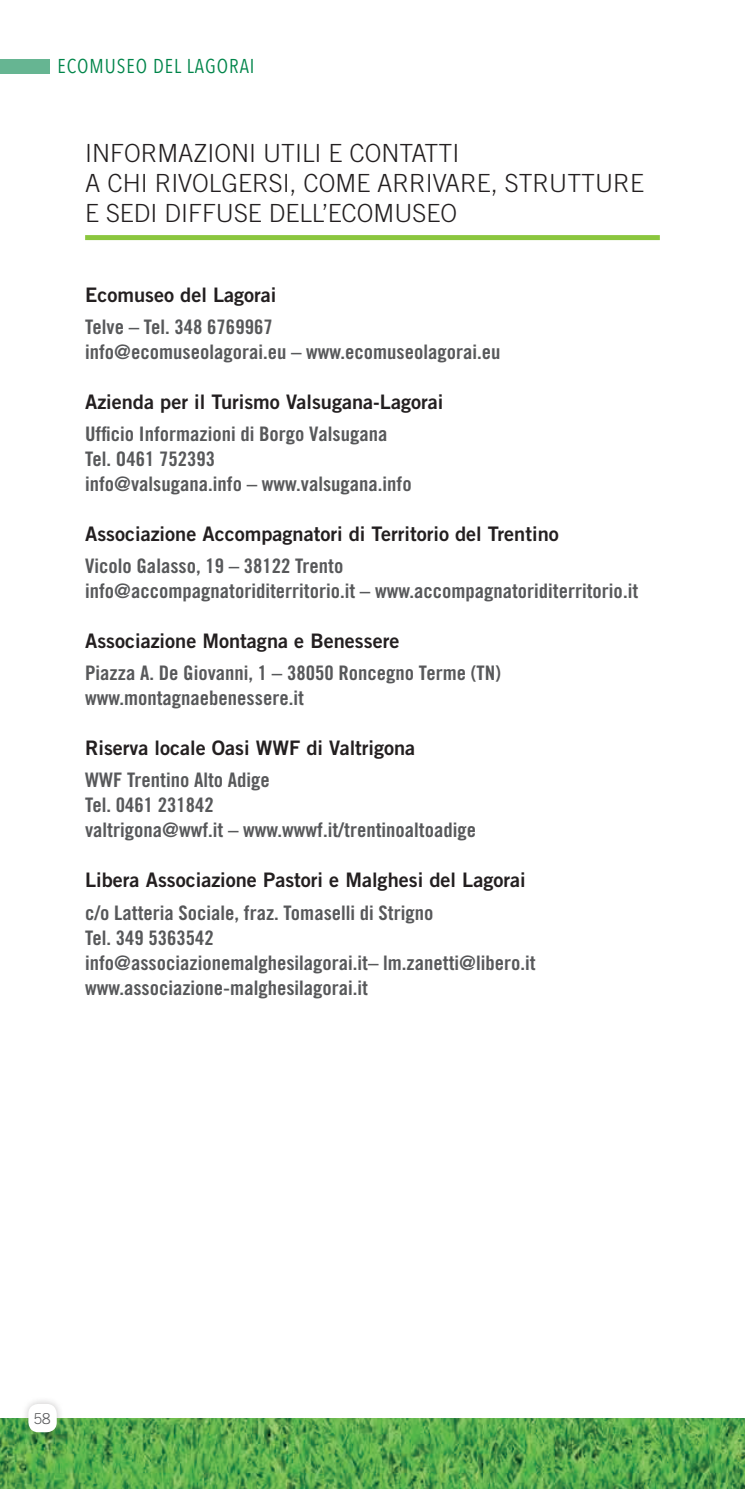
<style>
.page{position:relative;width:745px;height:1489px;background:#fff}
.page>*{position:absolute;margin:0;border:0;box-sizing:border-box;transform-origin:0 0}
.t1{font:300 25px/30px "Trade Gothic";color:#231f20}
.t2{font:20px/25px "Trade Gothic Bold Cond Twenty";color:#57585a;scale:1.05 1}
.t3{font:20px "Trade Gothic Bold Two";color:#231f20}
.t4{font:20px "Avenir Next Condensed";letter-spacing:.05em;color:#00854a}
.t5{font:300 15px "Trade Gothic";color:#57585a}
</style>
<div class="page">
<div style="left:85px;top:235px;width:574px;height:5px;background:#8bc63e"></div>
<div style="left:0;top:59px;width:50px;height:14px;background:#66b592"></div>
<img style="left:0;top:1418px;width:744px;height:70px">
<div style="left:21px;top:1395px;width:44px;height:44px;background:#231f20;opacity:.25"></div>
<div style="left:28px;top:1403px;width:29px;height:28px;background:#fff;border-radius:10px"></div>
<p class="t4" style="left:57px;top:49px;width:198px">ECOMUSEO DEL LAGORAI</p>
<p class="t1" style="left:85px;top:137px;width:560px">INFORMAZIONI UTILI E CONTATTI<br>A CHI RIVOLGERSI, COME ARRIVARE, STRUTTURE<br>E SEDI DIFFUSE DELL’ECOMUSEO</p>
<p class="t3" style="left:85px;top:282px;width:193px">Ecomuseo del Lagorai</p>
<p class="t2" style="left:85px;top:314px;width:397px">Telve – Tel. 348 6769967<br>info@ecomuseolagorai.eu – www.ecomuseolagorai.eu</p>
<p class="t3" style="left:85px;top:389px;width:359px">Azienda per il Turismo Valsugana-Lagorai</p>
<p class="t2" style="left:85px;top:421px;width:312px">Ufficio Informazioni di Borgo Valsugana<br>Tel. O461 752393<br>info@valsugana.info – www.valsugana.info</p>
<p class="t3" style="left:85px;top:521px;width:475px">Associazione Accompagnatori di Territorio del Trentino</p>
<p class="t2" style="left:85px;top:553px;width:528px">Vicolo Galasso, 19 – 38122 Trento<br>info@accompagnatoriditerritorio.it – www.accompagnatoriditerritorio.it</p>
<p class="t3" style="left:85px;top:628px;width:315px">Associazione Montagna e Benessere</p>
<p class="t2" style="left:85px;top:660px;width:397px">Piazza A. De Giovanni, 1 – 38050 Roncegno Terme (TN) www.montagnaebenessere.it</p>
<p class="t3" style="left:85px;top:735px;width:331px">Riserva locale Oasi WWF di Valtrigona</p>
<p class="t2" style="left:85px;top:767px;width:373px">WWF Trentino Alto Adige<br>Tel. 0461 231842<br>valtrigona@wwf.it – www.wwwf.it/trentinoaltoadige</p>
<p class="t3" style="left:85px;top:867px;width:441px">Libera Associazione Pastori e Malghesi del Lagorai</p>
<p class="t2" style="left:85px;top:899px;width:430px">c/o Latteria Sociale, fraz. Tomaselli di Strigno<br>Tel. 349 5363542<br>info@associazionemalghesilagorai.it– lm.zanetti@libero.it www.associazione-malghesilagorai.it</p>
<p class="t5" style="left:34px;top:1409px;width:18px">58</p>
</div>
